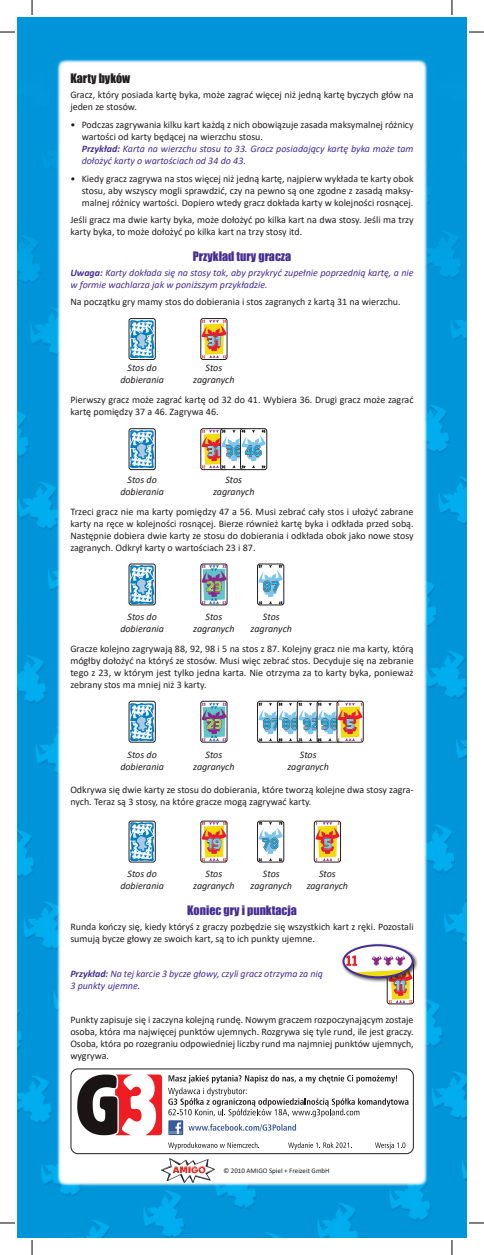
<style>
.page{position:relative;width:484px;height:1255px;background:#fff}
.page>*{position:absolute;margin:0;border:0;box-sizing:border-box;transform-origin:0 0}
.t1{font:12px "Impact";color:#452f92}
.t2{font:12px "Impact";color:#231f20}
.t3{font:10px/12px "Calibri";color:#231f20}
.t4{font:italic 10px/12px "Calibri";color:#231f20;text-align:center}
.t5{font:italic 10px/12px "Calibri";color:#452f92}
.t6{font:7px "Calibri";color:#231f20}
.s1{font-weight:700;font-style:italic;color:#452f92}
.s2{font-style:italic;color:#452f92}
.s3{font-weight:700}
</style>
<div class="page">
<img style="left:18px;top:18px;width:448px;height:1219px">
<img style="left:160px;top:1157px;width:55px;height:26px">
<img style="left:129px;top:318px;width:26px;height:40px">
<div style="left:129px;top:318px;width:26px;height:42px;border:1px solid #231f20;border-radius:2px"></div>
<img style="left:202px;top:318px;width:25px;height:40px">
<div style="left:200px;top:318px;width:27px;height:42px;border:1px solid #231f20;border-radius:2px"></div>
<img style="left:131px;top:430px;width:22px;height:38px">
<div style="left:129px;top:428px;width:26px;height:42px;border:1px solid #231f20;border-radius:2px"></div>
<img style="left:202px;top:430px;width:18px;height:38px">
<div style="left:200px;top:428px;width:27px;height:42px;border:1px solid #231f20;border-radius:2px"></div>
<img style="left:222px;top:430px;width:18px;height:38px">
<div style="left:220px;top:428px;width:27px;height:42px;border:1px solid #231f20;border-radius:2px"></div>
<img style="left:242px;top:430px;width:23px;height:38px">
<div style="left:240px;top:428px;width:27px;height:42px;border:1px solid #231f20;border-radius:2px"></div>
<img style="left:129px;top:564px;width:26px;height:41px">
<div style="left:129px;top:564px;width:26px;height:41px;border:1px solid #231f20;border-radius:2px"></div>
<img style="left:202px;top:564px;width:25px;height:41px">
<div style="left:200px;top:564px;width:27px;height:41px;border:1px solid #231f20;border-radius:2px"></div>
<img style="left:257px;top:564px;width:27px;height:41px">
<div style="left:257px;top:564px;width:27px;height:41px;border:1px solid #231f20;border-radius:2px"></div>
<img style="left:129px;top:701px;width:26px;height:41px">
<div style="left:129px;top:701px;width:26px;height:41px;border:1px solid #231f20;border-radius:2px"></div>
<img style="left:202px;top:701px;width:25px;height:41px">
<div style="left:200px;top:701px;width:27px;height:41px;border:1px solid #231f20;border-radius:2px"></div>
<img style="left:257px;top:701px;width:20px;height:41px">
<div style="left:257px;top:701px;width:27px;height:41px;border:1px solid #231f20;border-radius:2px"></div>
<img style="left:277px;top:701px;width:20px;height:41px">
<div style="left:277px;top:701px;width:27px;height:41px;border:1px solid #231f20;border-radius:2px"></div>
<img style="left:297px;top:701px;width:20px;height:41px">
<div style="left:297px;top:701px;width:26px;height:41px;border:1px solid #231f20;border-radius:2px"></div>
<img style="left:317px;top:701px;width:20px;height:41px">
<div style="left:317px;top:701px;width:26px;height:41px;border:1px solid #231f20;border-radius:2px"></div>
<img style="left:337px;top:701px;width:26px;height:41px">
<div style="left:337px;top:701px;width:26px;height:41px;border:1px solid #231f20;border-radius:2px"></div>
<img style="left:129px;top:821px;width:26px;height:41px">
<div style="left:129px;top:821px;width:26px;height:41px;border:1px solid #231f20;border-radius:2px"></div>
<img style="left:202px;top:821px;width:25px;height:41px">
<div style="left:200px;top:821px;width:27px;height:41px;border:1px solid #231f20;border-radius:2px"></div>
<img style="left:257px;top:821px;width:27px;height:41px">
<div style="left:257px;top:821px;width:27px;height:41px;border:1px solid #231f20;border-radius:2px"></div>
<img style="left:314px;top:821px;width:26px;height:41px">
<div style="left:314px;top:821px;width:26px;height:41px;border:1px solid #231f20;border-radius:2px"></div>
<img style="left:387px;top:983px;width:26px;height:21px">
<div style="left:387px;top:963px;width:26px;height:41px;border:1px solid #231f20;border-radius:2px"></div>
<div style="left:341px;top:943px;width:77px;height:40px;background:#231f20;opacity:.75"></div>
<svg style="left:343px;top:945px;width:69px;height:32px"></svg>
<img style="left:343px;top:950px;width:69px;height:27px">
<div style="left:342px;top:944px;width:71px;height:34px;border:2px solid #452f92;border-radius:50%"></div>
<div style="left:71px;top:1068px;width:342px;height:86px;border:1px solid #231f20;border-radius:7px"></div>
<svg style="left:75px;top:1072px;width:333px;height:77px"></svg>
<svg style="left:0;top:31px;width:15px;height:2px"></svg>
<svg style="left:469px;top:31px;width:15px;height:2px"></svg>
<svg style="left:0;top:1222px;width:15px;height:1px"></svg>
<svg style="left:469px;top:1222px;width:15px;height:1px"></svg>
<svg style="left:31px;top:0;width:2px;height:15px"></svg>
<svg style="left:31px;top:1240px;width:2px;height:15px"></svg>
<svg style="left:451px;top:0;width:1px;height:15px"></svg>
<svg style="left:451px;top:1240px;width:1px;height:15px"></svg>
<p class="t2" style="left:70px;top:69px;width:61px">Karty byków</p>
<p class="t3" style="left:70px;top:89px;width:344px">Gracz, który posiada kartę byka, może zagrać więcej niż jedną kartę byczych głów na jeden ze stosów.</p>
<p class="t3" style="left:82px;top:118px;width:333px;text-indent:-11px">• Podczas zagrywania kilku kart każdą z nich obowiązuje zasada maksymalnej różnicy wartości od karty będącej na wierzchu stosu.<br><span class="s1">Przykład:</span> <span class="s2">Karta na wierzchu stosu to 33. Gracz posiadający kartę byka może tam dołożyć karty o wartościach od 34 do 43.</span></p>
<p class="t3" style="left:82px;top:172px;width:333px;text-align:justify;text-indent:-11px">• Kiedy gracz zagrywa na stos więcej niż jedną kartę, najpierw wykłada te karty obok stosu, aby wszyscy mogli sprawdzić, czy na pewno są one zgodne z zasadą maksy&shy;malnej różnicy wartości. Dopiero wtedy gracz dokłada karty w kolejności rosnącej.</p>
<p class="t3" style="left:70px;top:214px;width:344px">Jeśli gracz ma dwie karty byka, może dołożyć po kilka kart na dwa stosy. Jeśli ma trzy karty byka, to może dołożyć po kilka kart na trzy stosy itd.</p>
<p class="t1" style="left:193px;top:247px;width:100px">Przykład tury gracza</p>
<p class="t5" style="left:70px;top:266px;width:344px"><span class="s3">Uwaga:</span> Karty dokłada się na stosy tak, aby przykryć zupełnie poprzednią kartę, a nie w formie wachlarza jak w poniższym przykładzie.</p>
<p class="t3" style="left:70px;top:296px;width:332px">Na początku gry mamy stos do dobierania i stos zagranych z kartą 31 na wierzchu.</p>
<p class="t4" style="left:120px;top:362px;width:45px">Stos do dobierania</p>
<p class="t4" style="left:193px;top:362px;width:43px">Stos zagranych</p>
<p class="t3" style="left:70px;top:394px;width:344px">Pierwszy gracz może zagrać kartę od 32 do 41. Wybiera 36. Drugi gracz może zagrać kartę pomiędzy 37 a 46. Zagrywa 46.</p>
<p class="t4" style="left:120px;top:473px;width:45px">Stos do dobierania</p>
<p class="t4" style="left:213px;top:473px;width:43px">Stos zagranych</p>
<p class="t3" style="left:70px;top:506px;width:344px;text-align:justify">Trzeci gracz nie ma karty pomiędzy 47 a 56. Musi zebrać cały stos i ułożyć zabrane karty na ręce w kolejności rosnącej. Bierze również kartę byka i odkłada przed sobą.<br>Następnie dobiera dwie karty ze stosu do dobierania i odkłada obok jako nowe stosy zagranych. Odkrył karty o wartościach 23 i 87.</p>
<p class="t4" style="left:120px;top:610px;width:45px">Stos do dobierania</p>
<p class="t4" style="left:193px;top:610px;width:43px">Stos zagranych</p>
<p class="t4" style="left:250px;top:610px;width:43px">Stos zagranych</p>
<p class="t3" style="left:70px;top:642px;width:344px;text-align:justify">Gracze kolejno zagrywają 88, 92, 98 i 5 na stos z 87. Kolejny gracz nie ma karty, którą mógłby dołożyć na któryś ze stosów. Musi więc zebrać stos. Decyduje się na zebranie tego z 23, w którym jest tylko jedna karta. Nie otrzyma za to karty byka, ponieważ zebrany stos ma mniej niż 3 karty.</p>
<p class="t4" style="left:120px;top:748px;width:45px">Stos do dobierania</p>
<p class="t4" style="left:193px;top:748px;width:43px">Stos zagranych</p>
<p class="t4" style="left:287px;top:748px;width:43px">Stos zagranych</p>
<p class="t3" style="left:70px;top:784px;width:344px">Odkrywa się dwie karty ze stosu do dobierania, które tworzą kolejne dwa stosy zagra&shy;nych. Teraz są 3 stosy, na które gracze mogą zagrywać karty.</p>
<p class="t4" style="left:120px;top:867px;width:45px">Stos do dobierania</p>
<p class="t4" style="left:193px;top:867px;width:43px">Stos zagranych</p>
<p class="t4" style="left:250px;top:867px;width:43px">Stos zagranych</p>
<p class="t4" style="left:306px;top:867px;width:43px">Stos zagranych</p>
<p class="t1" style="left:187px;top:901px;width:111px">Koniec gry i punktacja</p>
<p class="t3" style="left:70px;top:920px;width:344px">Runda kończy się, kiedy któryś z graczy pozbędzie się wszystkich kart z ręki. Pozostali sumują bycze głowy ze swoich kart, są to ich punkty ujemne.</p>
<p class="t5" style="left:70px;top:967px;width:254px"><span class="s3">Przykład:</span> Na tej karcie 3 bycze głowy, czyli gracz otrzyma za nią<br>3 punkty ujemne.</p>
<p class="t3" style="left:70px;top:1014px;width:345px;text-align:justify">Punkty zapisuje się i zaczyna kolejną rundę. Nowym graczem rozpoczynającym zostaje osoba, która ma najwięcej punktów ujemnych. Rozgrywa się tyle rund, ile jest graczy.<br>Osoba, która po rozegraniu odpowiedniej liczby rund ma najmniej punktów ujemnych, wygrywa.</p>
<p class="t6" style="left:223px;top:1166px;width:108px">© 2010 AMIGO Spiel + Freizeit GmbH</p>
</div>
